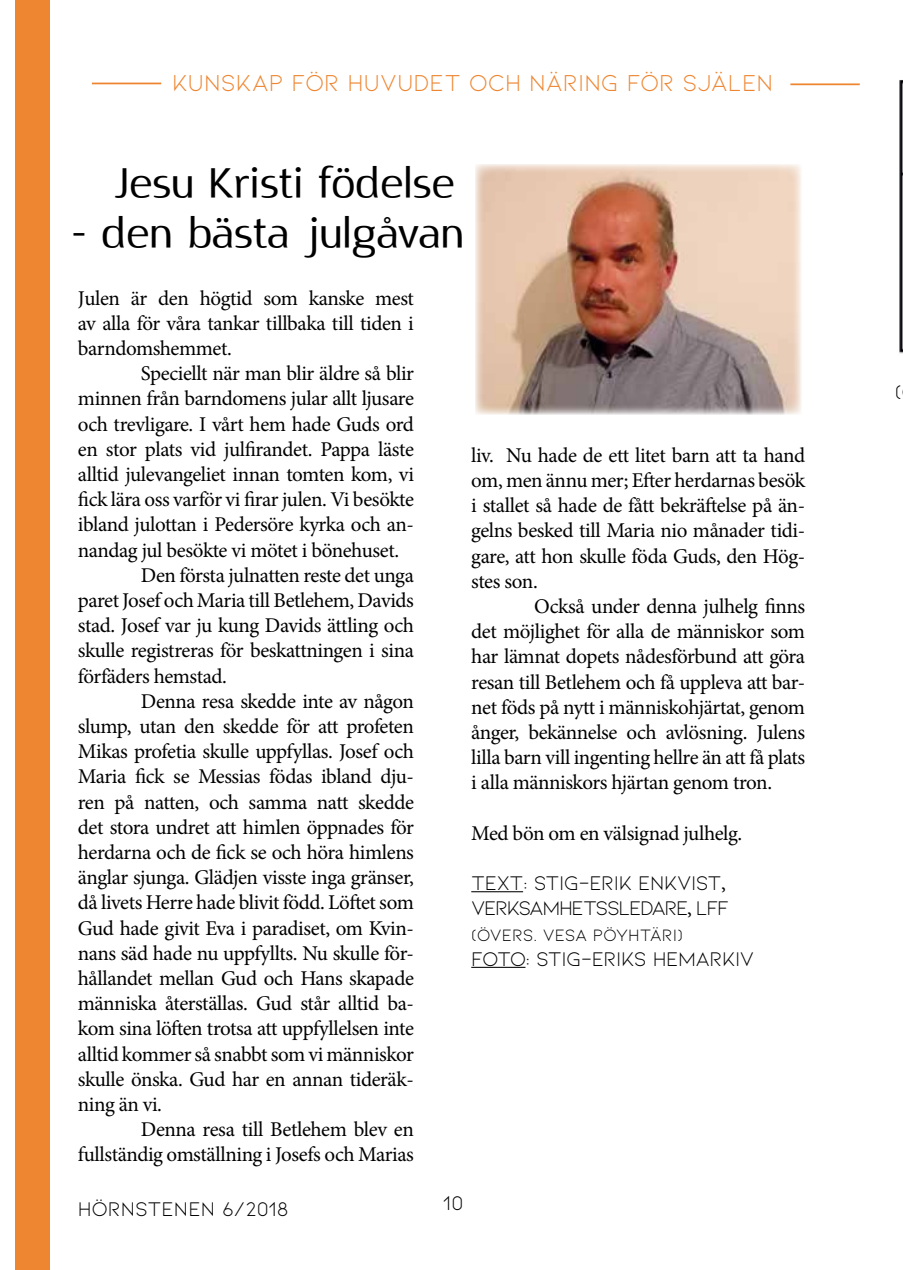
<style>
.page{position:relative;width:903px;height:1270px;background:#fff}
.page>*{position:absolute;margin:0;border:0;box-sizing:border-box;transform-origin:0 0}
.t1{font:42px "Rabelo";color:#000}
.t2{font:24.5px "Kiona";color:#ee8631}
.t3{font:21px/25.2px "Minion Pro";letter-spacing:-.02em;color:#000;text-align:justify}
.t4{font:21px/25.2px "Kiona";letter-spacing:-.06em;color:#000}
.t5{font:21px "Kiona";letter-spacing:-.03em;color:#000}
.t6{font:21px "Kiona";color:#000}
.t7{font:17.5px "Kiona";letter-spacing:-.005em;color:#000}
.s1{font-family:"Minion Pro"}
</style>
<div class="page">
<hr style="left:471px;top:891px;width:52px;height:1px;background:#000">
<hr style="left:471px;top:967px;width:54px;height:1px;background:#000">
<hr style="left:92px;top:83px;width:69px;height:1px;background:#ee8631">
<div style="left:15px;top:0;width:35px;height:1270px;background:#ee8631"></div>
<hr style="left:790px;top:83px;width:70px;height:2px;background:#ee8631">
<img style="left:899px;top:80px;width:4px;height:274px">
<img style="left:475px;top:164px;width:326px;height:250px">
<p class="t2" style="left:172px;top:69px;width:602px">KUNSKAP FÖR HUVUDET OCH NÄRING FÖR SJÄLEN</p>
<h1 class="t1" style="left:115px;top:158px;width:341px">Jesu Kristi födelse</h1>
<h1 class="t1" style="left:71px;top:209px;width:395px">- den bästa julgåvan</h1>
<p class="t3" style="left:78px;top:285px;width:337px">Julen är den högtid som kanske mest av alla för våra tankar tillbaka till tiden i barndomshemmet.</p>
<p class="t3" style="left:141px;top:361px;width:275px">Speciellt när man blir äldre så blir</p>
<p class="t3" style="left:78px;top:386px;width:338px">minnen från barndomens jular allt ljusare</p>
<p class="t3" style="left:78px;top:411px;width:337px">och trevligare. I vårt hem hade Guds ord</p>
<p class="t3" style="left:78px;top:436px;width:337px">en stor plats vid julfirandet. Pappa läste</p>
<p class="t3" style="left:78px;top:462px;width:338px">alltid julevangeliet innan tomten kom, vi</p>
<p class="t3" style="left:78px;top:487px;width:338px">fick lära oss varför vi firar julen. Vi besökte</p>
<p class="t3" style="left:78px;top:512px;width:338px">ibland julottan i Pedersöre kyrka och an-</p>
<p class="t3" style="left:78px;top:537px;width:323px">nandag jul besökte vi mötet i bönehuset.</p>
<p class="t3" style="left:141px;top:562px;width:274px">Den första julnatten reste det unga</p>
<p class="t3" style="left:78px;top:588px;width:337px">paret Josef och Maria till Betlehem, Davids</p>
<p class="t3" style="left:78px;top:613px;width:337px">stad. Josef var ju kung Davids ättling och</p>
<p class="t3" style="left:78px;top:638px;width:338px">skulle registreras för beskattningen i sina</p>
<p class="t3" style="left:78px;top:663px;width:151px">förfäders hemstad.</p>
<p class="t3" style="left:141px;top:688px;width:274px">Denna resa skedde inte av någon</p>
<p class="t3" style="left:78px;top:714px;width:338px">slump, utan den skedde för att profeten</p>
<p class="t3" style="left:78px;top:739px;width:338px">Mikas profetia skulle uppfyllas. Josef och</p>
<p class="t3" style="left:78px;top:764px;width:338px">Maria fick se Messias födas ibland dju-</p>
<p class="t3" style="left:78px;top:789px;width:338px">ren på natten, och samma natt skedde</p>
<p class="t3" style="left:78px;top:814px;width:338px">det stora undret att himlen öppnades för</p>
<p class="t3" style="left:78px;top:840px;width:338px">herdarna och de fick se och höra himlens</p>
<p class="t3" style="left:78px;top:865px;width:338px">änglar sjunga. Glädjen visste inga gränser,</p>
<p class="t3" style="left:78px;top:890px;width:337px">då livets Herre hade blivit född. Löftet som</p>
<p class="t3" style="left:78px;top:915px;width:337px">Gud hade givit Eva i paradiset, om Kvin-</p>
<p class="t3" style="left:78px;top:940px;width:338px">nans säd hade nu uppfyllts. Nu skulle för-</p>
<p class="t3" style="left:78px;top:966px;width:338px">hållandet mellan Gud och Hans skapade</p>
<p class="t3" style="left:78px;top:991px;width:338px">människa återställas. Gud står alltid ba-</p>
<p class="t3" style="left:78px;top:1016px;width:338px">kom sina löften trotsa att uppfyllelsen inte</p>
<p class="t3" style="left:78px;top:1041px;width:338px">alltid kommer så snabbt som vi människor</p>
<p class="t3" style="left:78px;top:1066px;width:338px">skulle önska. Gud har en annan tideräk-</p>
<p class="t3" style="left:78px;top:1092px;width:86px">ning än vi.</p>
<p class="t3" style="left:141px;top:1117px;width:274px">Denna resa till Betlehem blev en</p>
<p class="t3" style="left:78px;top:1142px;width:337px">fullständig omställning i Josefs och Marias</p>
<p class="t3" style="left:471px;top:443px;width:335px">liv. Nu hade de ett litet barn att ta hand om, men ännu mer; Efter herdarnas besök i stallet så hade de fått bekräftelse på än&shy;gelns besked till Maria nio månader tidi&shy;gare, att hon skulle föda Guds, den Hög&shy;stes son.</p>
<p class="t3" style="left:471px;top:594px;width:335px;text-indent:63px">Också under denna julhelg finns det möjlighet för alla de människor som har lämnat dopets nådesförbund att göra resan till Betlehem och få uppleva att bar&shy;net föds på nytt i människohjärtat, genom ånger, bekännelse och avlösning. Julens lilla barn vill ingenting hellre än att få plats i alla människors hjärtan genom tron.</p>
<p class="t3" style="left:471px;top:821px;width:273px">Med bön om en välsignad julhelg.</p>
<p class="t4" style="left:471px;top:870px;width:260px">TEXT: STIG-ERIK ENKVIST<span class="s1">,<br></span>VERKSAMHETSSLEDARE<span class="s1">,</span> LFF</p>
<p class="t7" style="left:471px;top:925px;width:213px">(ÖVERS. VESA PÖYHTÄRI)</p>
<p class="t5" style="left:471px;top:947px;width:285px">FOTO: STIG-ERIKS HEMARKIV</p>
<p class="t6" style="left:78px;top:1197px;width:212px">HÖRNSTENEN 6/2018</p>
<p class="t5" style="left:443px;top:1191px;width:22px">10</p>
<p class="t5" style="left:895px;top:380px;width:9px">(</p>
</div>
